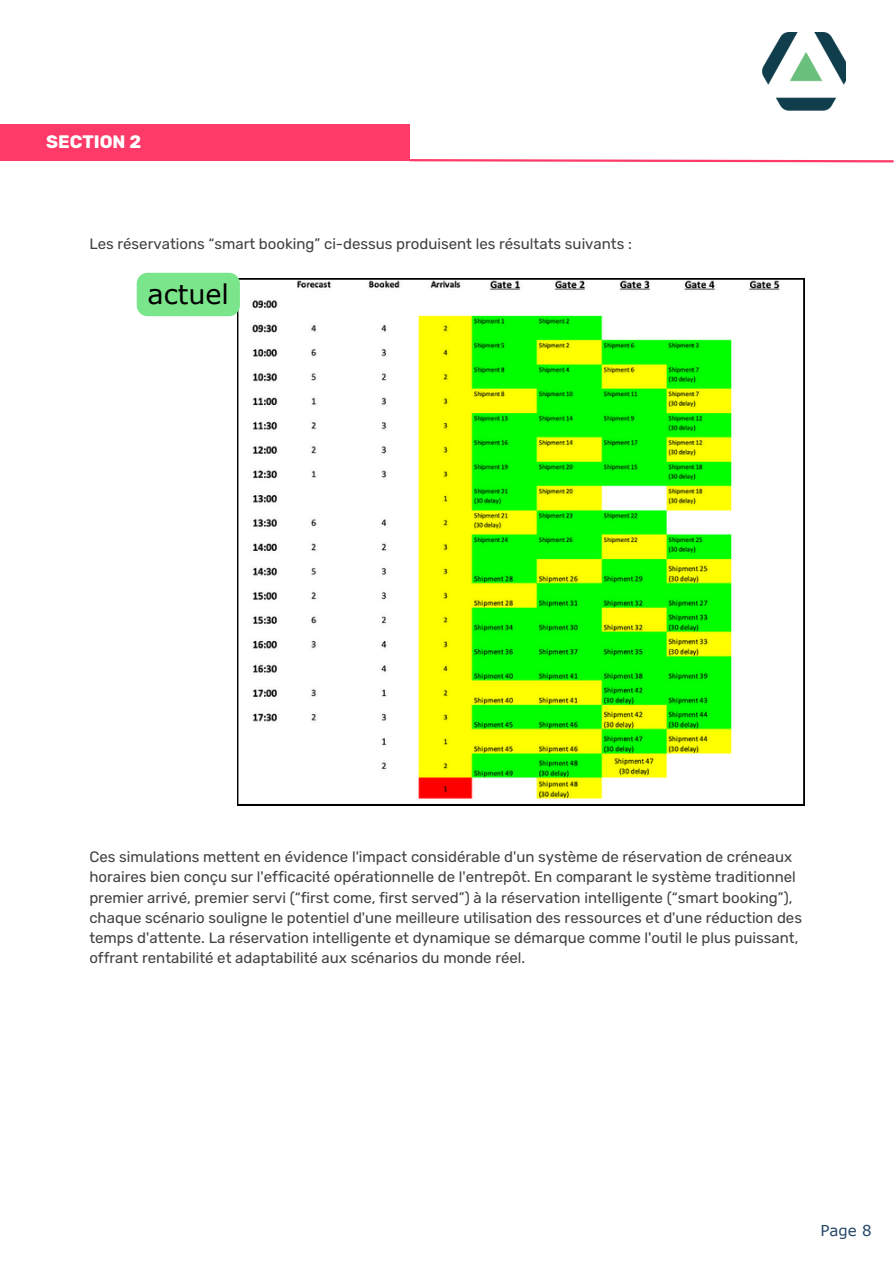
<style>
.page{position:relative;width:894px;height:1264px;background:#fff}
.page>*{position:absolute;margin:0;border:0;box-sizing:border-box;transform-origin:0 0}
.t1{font:27px "Verdana";color:#000}
.t2{font:700 18px "Rubik";color:#fff}
.t3{font:15px/20.2px "Rubik";color:#414143}
.t4{font:15px "Verdana";color:#244568}
</style>
<div class="page">
<div style="left:0;top:124px;width:409px;height:37px;background:#fd3a68"></div>
<svg style="left:409px;top:158px;width:484px;height:5px"></svg>
<img style="left:762px;top:33px;width:83px;height:78px">
<svg style="left:237px;top:278px;width:567px;height:527px"></svg>
<div style="left:137px;top:273px;width:103px;height:43px;background:#7be58b"></div>
<p class="t2" style="left:46px;top:131px;width:97px">SECTION 2</p>
<p class="t3" style="left:89px;top:234px;width:544px">Les réservations “smart booking” ci-dessus produisent les résultats suivants :</p>
<p class="t1" style="left:147px;top:277px;width:83px">actuel</p>
<p class="t3" style="left:89px;top:846px;width:714px">Ces simulations mettent en évidence l'impact considérable d'un système de réservation de créneaux horaires bien conçu sur l'efficacité opérationnelle de l'entrepôt. En comparant le système traditionnel premier arrivé, premier servi (“first come, first served”) à la réservation intelligente (“smart booking”), chaque scénario souligne le potentiel d'une meilleure utilisation des ressources et d'une réduction des temps d'attente. La réservation intelligente et dynamique se démarque comme l'outil le plus puissant, offrant rentabilité et adaptabilité aux scénarios du monde réel.</p>
<h1 class="t4" style="left:820px;top:1221px;width:53px">Page 8</h1>
</div>
